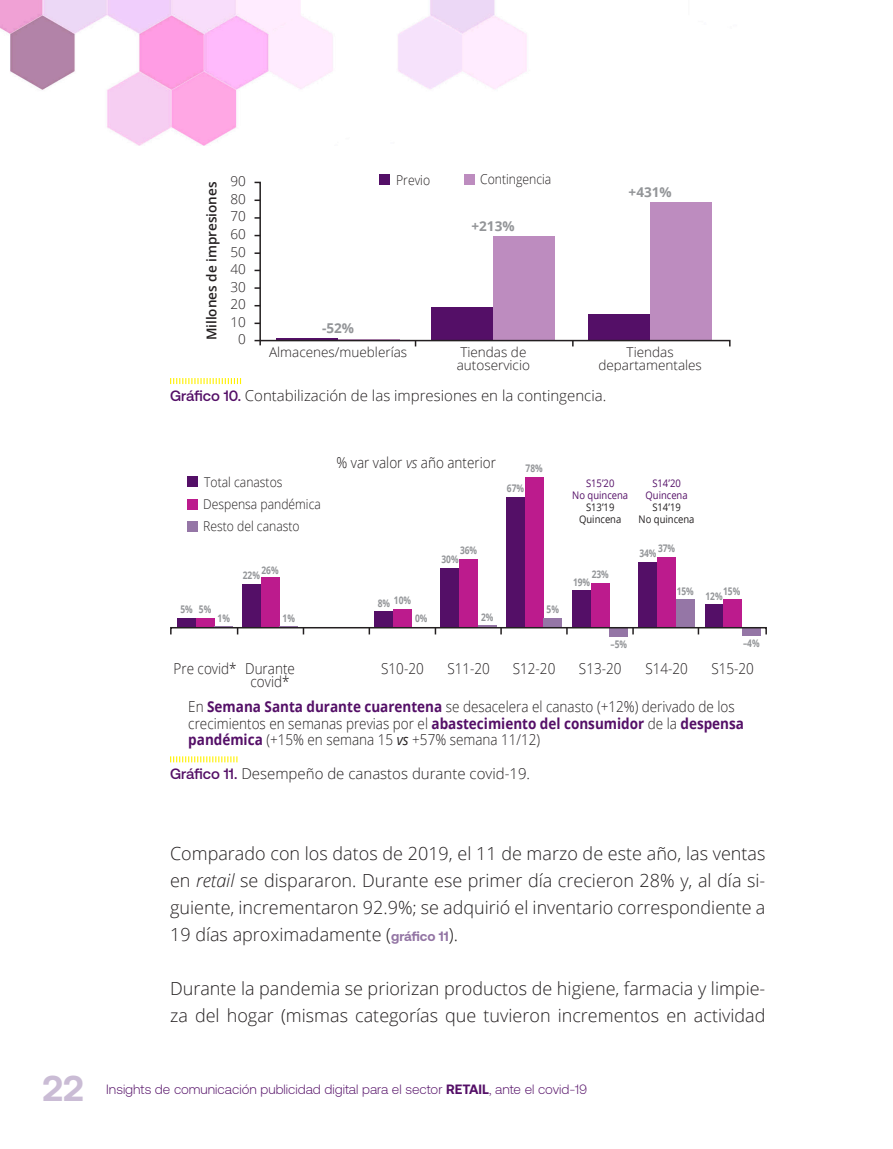
<style>
.page{position:relative;width:893px;height:1149px;background:#fff}
.page>*{position:absolute;margin:0;border:0;box-sizing:border-box;transform-origin:0 0}
.t1{font:700 36px "Aeonik";color:#cabcd5}
._01_Normal{font:300 18px/27px "Open Sans";color:#231f20;text-align:justify}
._02_Grafico{font:300 15px/16.5px "Open Sans";color:#231f20;scale:.9 1}
._02_Grafico-2{font:300 15px "Open Sans";color:#231f20}
.t2{font:300 13.5px/17.5px "Open Sans";color:#231f20;text-align:center}
.t3{font:300 13.5px "Aeonik";color:#540f67}
.t4{font:300 13.5px/22.2px "Open Sans";color:#231f20;scale:.9 1}
.t5{font:600 13.5px "Open Sans";color:#231f20}
.t6{font:700 13.5px "Open Sans";color:#939598}
.t7{font:700 10.5px "Open Sans";color:#939598;scale:.8 1}
.t8{font:10.5px/12px "Open Sans";color:#540f67;text-align:center;scale:.9 1}
.t9{font:10.5px/12px "Open Sans";color:#231f20;text-align:center;scale:.9 1}
.s1{font-family:"Aeonik";font-weight:500;color:#540f67}
.s2{font-style:italic}
.s3{color:#231f20}
.s4{color:#540f67}
.s5{font-weight:700;color:#540f67}
.s6{font-weight:400;font-style:italic}
.s7{font-family:"Aeonik";font-weight:700;font-size:13.5px;color:#9375a4}
.s8{font-weight:700}
</style>
<div class="page">
<img style="left:0;top:0;width:527px;height:146px">
<svg style="left:170px;top:378px;width:71px;height:6px"></svg>
<svg style="left:170px;top:756px;width:67px;height:6px"></svg>
<div style="left:379px;top:174px;width:11px;height:10px;background:#540f67"></div>
<div style="left:464px;top:174px;width:11px;height:11px;background:#bd8cbf"></div>
<svg style="left:254px;top:181px;width:477px;height:166px"></svg>
<div style="left:187px;top:476px;width:11px;height:10px;background:#540f67"></div>
<div style="left:187px;top:499px;width:11px;height:10px;background:#bc1b8d"></div>
<div style="left:187px;top:521px;width:11px;height:11px;background:#9576a6"></div>
<div style="left:506px;top:496px;width:19px;height:131px;background:#540f67"></div>
<div style="left:525px;top:476px;width:18px;height:151px;background:#bc1b8d"></div>
<div style="left:543px;top:617px;width:19px;height:10px;background:#9576a6"></div>
<div style="left:572px;top:589px;width:19px;height:38px;background:#540f67"></div>
<div style="left:591px;top:582px;width:19px;height:45px;background:#bc1b8d"></div>
<div style="left:610px;top:627px;width:18px;height:10px;background:#9576a6"></div>
<div style="left:639px;top:562px;width:18px;height:65px;background:#540f67"></div>
<div style="left:657px;top:556px;width:19px;height:71px;background:#bc1b8d"></div>
<div style="left:676px;top:598px;width:19px;height:29px;background:#9576a6"></div>
<div style="left:705px;top:604px;width:18px;height:23px;background:#540f67"></div>
<div style="left:723px;top:598px;width:19px;height:29px;background:#bc1b8d"></div>
<div style="left:742px;top:627px;width:19px;height:8px;background:#9576a6"></div>
<div style="left:242px;top:583px;width:19px;height:44px;background:#540f67"></div>
<div style="left:261px;top:577px;width:18px;height:50px;background:#bc1b8d"></div>
<div style="left:177px;top:617px;width:19px;height:10px;background:#540f67"></div>
<div style="left:196px;top:617px;width:18px;height:10px;background:#bc1b8d"></div>
<div style="left:375px;top:610px;width:18px;height:17px;background:#540f67"></div>
<div style="left:393px;top:608px;width:19px;height:19px;background:#bc1b8d"></div>
<div style="left:441px;top:568px;width:18px;height:59px;background:#540f67"></div>
<div style="left:459px;top:558px;width:19px;height:69px;background:#bc1b8d"></div>
<hr style="left:478px;top:624px;width:19px;height:3px;background:#9576a6">
<div style="left:170px;top:626px;width:597px;height:9px;border:2px solid #231f20"></div>
<p class="t5" style="left:202px;top:340px;width:160px;rotate:-90deg">Millones de impresiones</p>
<p class="t2" style="left:230px;top:172px;width:17px">90</p>
<p class="t4" style="left:396px;top:169px;width:39px">Previo</p>
<p class="t4" style="left:480px;top:167px;width:81px">Contingencia</p>
<p class="t2" style="left:230px;top:190px;width:17px">80<br>70<br>60<br>50<br>40<br>30<br>20<br>10<br>0</p>
<p class="t2" style="left:269px;top:343px;width:140px">Almacenes/mueblerías</p>
<p class="t2" style="left:457px;top:346px;width:75px;line-height:12.5px;text-align:left">Tiendas de autoservicio</p>
<p class="t2" style="left:598px;top:346px;width:105px;line-height:12.5px">Tiendas departamentales</p>
<p class="t6" style="left:629px;top:182px;width:45px">+431%</p>
<p class="t6" style="left:471px;top:216px;width:45px">+213%</p>
<p class="t6" style="left:322px;top:319px;width:34px">-52%</p>
<p class="_02_Grafico-2" style="left:170px;top:385px;width:438px"><span class="s1">Gráfico 10.</span> Contabilización de las impresiones en la contingencia.</p>
<p class="_02_Grafico" style="left:336px;top:454px;width:179px">% var valor <span class="s2">vs</span> año anterior</p>
<p class="t7" style="left:526px;top:460px;width:23px">78%</p>
<p class="t4" style="left:204px;top:470px;width:88px">Total canastos</p>
<p class="t8" style="left:572px;top:477px;width:64px">S15’20<br>No quincena<br><span class="s3">S13’19<br>Quincena</span></p>
<p class="t9" style="left:639px;top:477px;width:64px"><span class="s4">S14’20<br>Quincena<br></span>S14’19<br>No quincena</p>
<p class="t7" style="left:507px;top:480px;width:23px">67%</p>
<p class="t4" style="left:203px;top:492px;width:132px">Despensa pandémica<br>Resto del canasto</p>
<p class="t7" style="left:460px;top:542px;width:23px">36%</p>
<p class="t7" style="left:658px;top:540px;width:23px">37%</p>
<p class="t7" style="left:639px;top:545px;width:23px">34%</p>
<p class="t7" style="left:441px;top:552px;width:23px">30%</p>
<p class="t7" style="left:261px;top:562px;width:23px">26%</p>
<p class="t7" style="left:243px;top:568px;width:23px">22%</p>
<p class="t7" style="left:378px;top:592px;width:43px">8% 10%</p>
<p class="t7" style="left:180px;top:601px;width:17px">5%</p>
<p class="t7" style="left:199px;top:601px;width:17px">5%</p>
<p class="t7" style="left:547px;top:601px;width:17px">5%</p>
<p class="t7" style="left:283px;top:610px;width:17px">1%</p>
<p class="t7" style="left:415px;top:610px;width:17px">0%</p>
<p class="t7" style="left:481px;top:609px;width:17px">2%</p>
<p class="t7" style="left:218px;top:610px;width:17px">1%</p>
<p class="t7" style="left:592px;top:566px;width:23px">23%</p>
<p class="t7" style="left:573px;top:574px;width:23px">19%</p>
<p class="t7" style="left:611px;top:637px;width:22px">–5%</p>
<p class="t7" style="left:677px;top:583px;width:23px">15%</p>
<p class="t7" style="left:723px;top:583px;width:23px">15%</p>
<p class="t7" style="left:705px;top:588px;width:23px">12%</p>
<p class="t7" style="left:743px;top:635px;width:22px">–4%</p>
<p class="_02_Grafico" style="left:250px;top:661px;width:51px;line-height:13.5px;text-indent:-77px">Pre covid* Durante covid*</p>
<p class="_02_Grafico" style="left:381px;top:659px;width:49px">S10-20</p>
<p class="_02_Grafico" style="left:447px;top:659px;width:49px">S11-20</p>
<p class="_02_Grafico" style="left:513px;top:659px;width:49px">S12-20</p>
<p class="_02_Grafico" style="left:579px;top:659px;width:49px">S13-20</p>
<p class="_02_Grafico" style="left:645px;top:659px;width:49px">S14-20</p>
<p class="_02_Grafico" style="left:711px;top:659px;width:49px">S15-20</p>
<p class="_02_Grafico" style="left:188px;top:698px;width:619px">En <span class="s5">Semana Santa durante cuarentena</span> se desacelera el canasto (+12%) derivado de los crecimientos en semanas previas por el <span class="s5">abastecimiento del consumidor</span> de la <span class="s5">despensa pandémica</span> (+15% en semana 15 <span class="s6">vs</span> +57% semana 11/12)</p>
<p class="_02_Grafico-2" style="left:170px;top:763px;width:362px"><span class="s1">Gráfico 11.</span> Desempeño de canastos durante covid-19.</p>
<p class="_01_Normal" style="left:170px;top:839px;width:597px">Comparado con los datos de 2019, el 11 de marzo de este año, las ventas en <span class="s2">retail</span> se dispararon. Durante ese primer día crecieron 28% y, al día si&shy;guiente, incrementaron 92.9%; se adquirió el inventario correspondiente a 19 días aproximadamente (<span class="s7">gráfico 11</span>).</p>
<p class="_01_Normal" style="left:170px;top:974px;width:597px">Durante la pandemia se priorizan productos de higiene, farmacia y limpie&shy;za del hogar (mismas categorías que tuvieron incrementos en actividad</p>
<h1 class="t1" style="left:43px;top:1067px;width:43px">22</h1>
<p class="t3" style="left:106px;top:1081px;width:482px">Insights de comunicación publicidad digital para el sector <span class="s8">RETAIL</span>, ante el covid-19</p>
</div>
